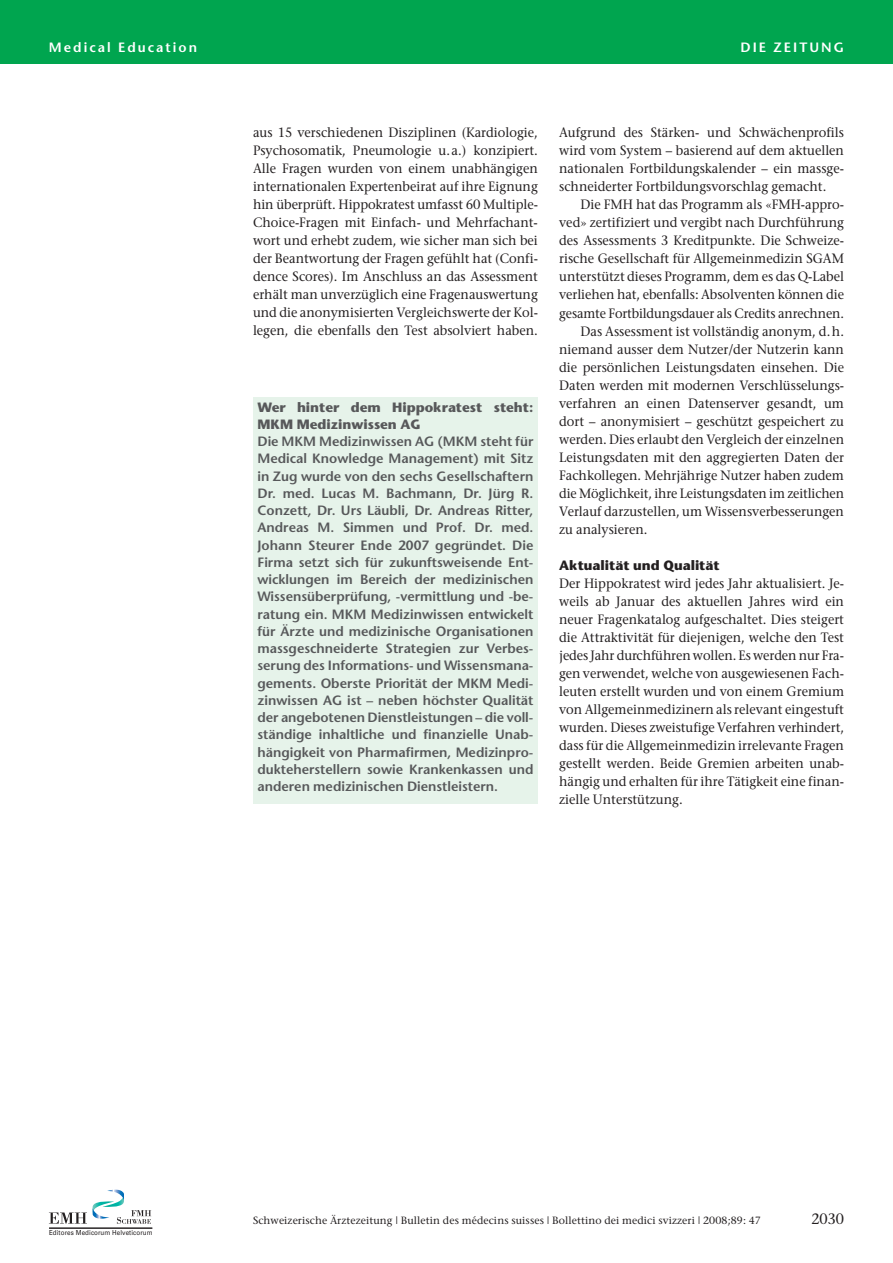
<style>
.page{position:relative;width:893px;height:1263px;background:#fff}
.page>*{position:absolute;margin:0;border:0;box-sizing:border-box;transform-origin:0 0}
.t1{font:15px "Stone Serif";color:#231f20;scale:.95 1}
.t2{font:13.5px/18px "Stone Serif";color:#231f20;text-align:justify;scale:.95 1}
.t3{font:600 13.5px/17.2px "Stone Sans";color:#57585a;text-align:justify}
.t4{font:13.5px "Stone Serif";color:#231f20;scale:.94 1}
.t5{font:700 13.5px/17.2px "Stone Sans";color:#57585a}
.t6{font:600 13.5px "Stone Sans";letter-spacing:.15em;color:#fff}
.t7{font:700 13.5px "Stone Sans";color:#231f20}
.t8{font:10.5px "Stone Serif";letter-spacing:.01em;color:#231f20}
.t9{font:6.9px "Univers";letter-spacing:.015em;color:#231f20;scale:.9 1}
</style>
<div class="page">
<div style="left:0;top:0;width:893px;height:64px;background:#00a54f"></div>
<svg style="left:49px;top:1189px;width:102px;height:35px"></svg>
<hr style="left:49px;top:1228px;width:103px;height:1px;background:#231f20">
<div style="left:253px;top:397px;width:285px;height:406px;background:#e6f3ea"></div>
<p class="t6" style="left:49px;top:42px;width:150px">Medical Education</p>
<p class="t6" style="left:741px;top:42px;width:105px">DIE ZEITUNG</p>
<p class="t2" style="left:253px;top:125px;width:301px">aus 15 verschiedenen Disziplinen (Kardiologie, Psychosomatik, Pneumologie u.a.) konzipiert.<br>Alle Fragen wurden von einem unabhängigen internationalen Expertenbeirat auf ihre Eignung hin überprüft. Hippokratest umfasst 60 Multiple-Choice-Fragen mit Einfach- und Mehrfachant&shy;wort und erhebt zudem, wie sicher man sich bei der Beantwortung der Fragen gefühlt hat (Confi&shy;dence Scores). Im Anschluss an das Assessment erhält man unverzüglich eine Fragenauswertung und die anonymisierten Vergleichswerte der Kol&shy;legen, die ebenfalls den Test absolviert haben.</p>
<p class="t2" style="left:559px;top:125px;width:301px">Auf grund des Stärken- und Schwächenprofils wird vom System – basierend auf dem aktuellen nationalen Fortbildungskalender – ein massge&shy;schneiderter Fortbildungsvorschlag gemacht.</p>
<p class="t2" style="left:580px;top:197px;width:279px">Die FMH hat das Programm als «FMH-appro-</p>
<p class="t2" style="left:559px;top:215px;width:301px">ved» zertifiziert und vergibt nach Durchführung</p>
<p class="t2" style="left:559px;top:233px;width:301px">des Assessments 3 Kreditpunkte. Die Schweize -</p>
<p class="t2" style="left:559px;top:251px;width:301px">rische Gesellschaft für Allgemeinmedizin SGAM</p>
<p class="t2" style="left:559px;top:269px;width:301px">unterstützt dieses Programm, dem es das Q-Label</p>
<p class="t2" style="left:559px;top:287px;width:301px">verliehen hat, ebenfalls: Absolventen können die</p>
<p class="t4" style="left:559px;top:308px;width:305px">gesamte Fortbildungsdauer als Credits anrechnen.</p>
<p class="t2" style="left:580px;top:323px;width:279px">Das Assessment ist vollständig anonym, d.h.</p>
<p class="t2" style="left:559px;top:341px;width:301px">niemand ausser dem Nutzer/der Nutzerin kann</p>
<p class="t2" style="left:559px;top:359px;width:301px">die persönlichen Leistungsdaten einsehen. Die</p>
<p class="t2" style="left:559px;top:377px;width:301px">Daten werden mit modernen Verschlüsselungs-</p>
<p class="t2" style="left:559px;top:395px;width:301px">verfahren an einen Datenserver gesandt, um</p>
<p class="t2" style="left:559px;top:413px;width:301px">dort – anonymisiert – geschützt gespeichert zu</p>
<p class="t2" style="left:559px;top:431px;width:301px">werden. Dies erlaubt den Vergleich der einzelnen</p>
<p class="t2" style="left:559px;top:449px;width:301px">Leistungsdaten mit den aggregierten Daten der</p>
<p class="t2" style="left:559px;top:467px;width:301px">Fachkollegen. Mehrjährige Nutzer haben zudem</p>
<p class="t4" style="left:559px;top:488px;width:305px">die Möglichkeit, ihre Leistungsdaten im zeitlichen</p>
<p class="t2" style="left:559px;top:503px;width:301px">Verlauf darzustellen, um Wissensverbesserungen</p>
<p class="t2" style="left:559px;top:521px;width:95px">zu analysieren.</p>
<p class="t7" style="left:559px;top:560px;width:162px">Aktualität und Qualität</p>
<p class="t2" style="left:559px;top:575px;width:301px">Der Hippokratest wird jedes Jahr aktualisiert. Je&shy;weils ab Januar des aktuellen Jahres wird ein neuer Fragenkatalog aufgeschaltet. Dies steigert die Attraktivität für diejenigen, welche den Test jedes Jahr durchführen wollen. Es werden nur Fra&shy;gen verwendet, welche von ausgewiesenen Fach&shy;leuten erstellt wurden und von einem Gremium von Allgemeinmedizinern als relevant eingestuft wurden. Dieses zweistufige Verfahren verhindert, dass für die Allgemeinmedizin irrelevante Fragen gestellt werden. Beide Gremien arbeiten unab&shy;hän gig und erhalten für ihre Tätigkeit eine finan - zielle Unterstützung.</p>
<p class="t5" style="left:257px;top:400px;width:277px">Wer hinter dem Hippokratest steht:<br>MKM Medizinwissen AG</p>
<p class="t3" style="left:257px;top:434px;width:277px">Die MKM Medizinwissen AG (MKM steht für Medical Knowledge Management) mit Sitz in Zug wurde von den sechs Gesellschaftern Dr. med. Lucas M. Bachmann, Dr. Jürg R.<br>Conzett, Dr. Urs Läubli, Dr. Andreas Ritter, Andreas M. Simmen und Prof. Dr. med.<br>Johann Steurer Ende 2007 gegründet. Die Firma setzt sich für zukunftsweisende Ent&shy;wick lungen im Bereich der medizinischen Wissensüberprüfung, -vermittlung und -be&shy;ratung ein. MKM Medizinwissen entwickelt für Ärzte und medizinische Organisationen massgeschneiderte Strategien zur Verbes - serung des Informations- und Wissensmana&shy;gements. Oberste Priorität der MKM Medi&shy;zinwissen AG ist – neben höchster Qualität der angebotenen Dienstleistungen – die voll&shy;ständige inhaltliche und finanzielle Unab&shy;hän gigkeit von Pharmafirmen, Medizinpro&shy;dukte herstellern sowie Krankenkassen und anderen medizinischen Dienstleistern.</p>
<p class="t9" style="left:49px;top:1229px;width:117px">Editores Medicorum Helveticorum</p>
<p class="t8" style="left:253px;top:1216px;width:509px">Schweizerische Ärztezeitung | Bulletin des médecins suisses | Bollettino dei medici svizzeri | 2008;89: 47</p>
<p class="t1" style="left:811px;top:1213px;width:36px">2030</p>
</div>
